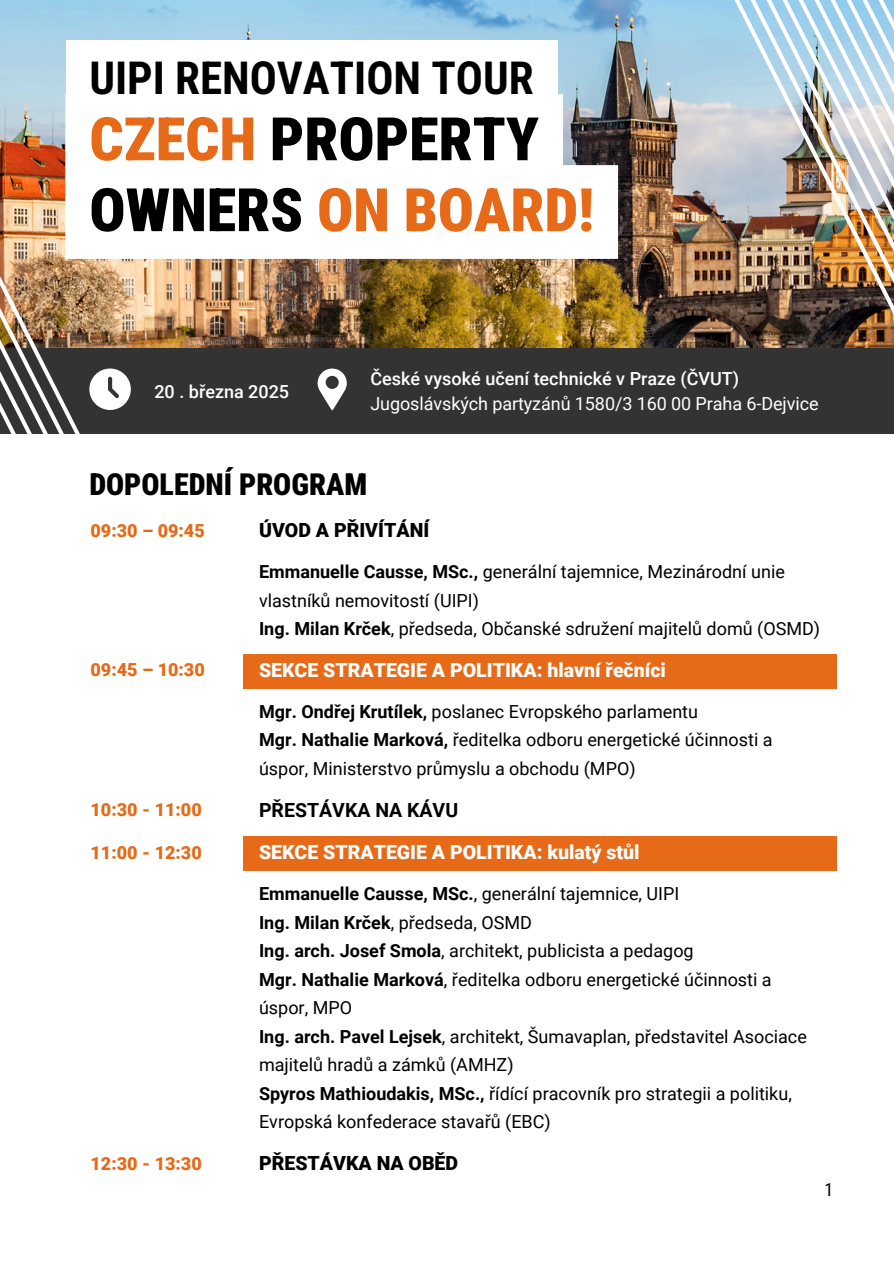
<style>
.page{position:relative;width:894px;height:1264px;background:#fff}
.page>*{position:absolute;margin:0;border:0;box-sizing:border-box;transform-origin:0 0}
.t1{font:900 60px/70.8px "Roboto Condensed";color:#000}
.t2{font:700 45px "Roboto Condensed";color:#000}
.t3{font:900 30px "Roboto Condensed";color:#000}
.t4{font:900 19.5px "Roboto";color:#fff}
.t5{font:900 19.5px "Roboto";color:#000}
.t6{font:700 19.5px "Roboto";color:#000}
.t7{font:18px/28.5px "Roboto";color:#000}
.t8{font:900 18px "Roboto";color:#e66a18}
.t9{font:500 18px "Roboto";color:#fff}
.t10{font:18px "Roboto";letter-spacing:-.005em;color:#fff}
.t11{font:700 18px "Roboto";color:#000}
.t12{font:18px "Roboto Condensed";color:#000}
.s1{color:#e66a18}
.s2{font-weight:700}
.s3{font-weight:400}
</style>
<div class="page">
<div style="left:243px;top:654px;width:593px;height:34px;background:#e66a18"></div>
<div style="left:243px;top:836px;width:593px;height:34px;background:#e66a18"></div>
<img style="left:0;top:0;width:893px;height:349px">
<div style="left:0;top:349px;width:893px;height:85px;background:#333"></div>
<img style="left:734px;top:0;width:16px;height:328px">
<svg style="left:750px;top:0;width:16px;height:328px"></svg>
<img style="left:766px;top:0;width:127px;height:328px">
<svg style="left:317px;top:368px;width:29px;height:43px"></svg>
<img style="left:0;top:124px;width:131px;height:310px">
<svg style="left:65px;top:94px;width:553px;height:165px"></svg>
<div style="left:66px;top:40px;width:491px;height:77px;background:#fff"></div>
<p class="t2" style="left:89px;top:52px;width:445px">UIPI RENOVATION TOUR</p>
<p class="t1" style="left:89px;top:104px;width:506px"><span class="s1">CZECH</span> PROPERTY<br>OWNERS <span class="s1">ON BOARD!</span></p>
<p class="t9" style="left:154px;top:381px;width:136px">20 . března 2025</p>
<p class="t9" style="left:370px;top:368px;width:370px">České vysoké učení technické v Praze (ČVUT)</p>
<p class="t10" style="left:370px;top:393px;width:449px">Jugoslávských partyzánů 1580/3 160 00 Praha 6-Dejvice</p>
<p class="t3" style="left:89px;top:467px;width:279px">DOPOLEDNÍ PROGRAM</p>
<p class="t8" style="left:90px;top:520px;width:116px">09:30 – 09:45</p>
<p class="t5" style="left:259px;top:519px;width:172px">ÚVOD A PŘIVÍTÁNÍ</p>
<h2 class="t7" style="left:259px;top:557px;width:527px"><span class="s2">Emmanuelle Causse, MSc.,</span> generální tajemnice, Mezinárodní unie vlastníků nemovitostí (UIPI)</h2>
<h1 class="t7" style="left:259px;top:614px;width:562px"><span class="s2">Ing. Milan Krček</span>, předseda, Občanské sdružení majitelů domů (OSMD)</h1>
<p class="t8" style="left:90px;top:659px;width:116px">09:45 – 10:30</p>
<p class="t4" style="left:259px;top:658px;width:408px">SEKCE STRATEGIE A POLITIKA: hlavní řečníci</p>
<h4 class="t7" style="left:259px;top:697px;width:440px"><span class="s2">Mgr. Ondřej Krutílek,</span> poslanec Evropského parlamentu</h4>
<p class="t7" style="left:259px;top:726px;width:515px"><span class="s2">Mgr. Nathalie Marková,</span> ředitelka odboru energetické účinnosti a úspor, Ministerstvo průmyslu a obchodu (MPO)</p>
<p class="t8" style="left:90px;top:799px;width:113px">10:30 - 11:00</p>
<p class="t6" style="left:259px;top:798px;width:201px">PŘESTÁVKA NA KÁVU</p>
<h3 class="t8" style="left:90px;top:842px;width:113px">11:00 - 12:30</h3>
<p class="t4" style="left:259px;top:841px;width:382px">SEKCE STRATEGIE A POLITIKA: kulatý stůl</p>
<p class="t7" style="left:259px;top:879px;width:422px"><span class="s2">Emmanuelle Causse, MSc.</span>, generální tajemnice, UIPI</p>
<p class="t11" style="left:259px;top:912px;width:274px">Ing. Milan Krček<span class="s3">, předseda, OSMD</span></p>
<p class="t7" style="left:259px;top:936px;width:436px"><span class="s2">Ing. arch. Josef Smola</span>, architekt, publicista a pedagog</p>
<p class="t7" style="left:259px;top:965px;width:514px"><span class="s2">Mgr. Nathalie Marková</span>, ředitelka odboru energetické účinnosti a úspor, MPO</p>
<p class="t7" style="left:259px;top:1022px;width:549px"><span class="s2">Ing. arch. Pavel Lejsek</span>, architekt, Šumavaplan, představitel Asociace majitelů hradů a zámků (AMHZ)</p>
<p class="t7" style="left:259px;top:1079px;width:534px"><span class="s2">Spyros Mathioudakis, MSc.,</span> řídící pracovník pro strategii a politiku,<br>Evropská konfederace stavařů (EBC)</p>
<p class="t8" style="left:90px;top:1152px;width:113px">12:30 - 13:30</p>
<p class="t5" style="left:259px;top:1151px;width:200px">PŘESTÁVKA NA OBĚD</p>
<p class="t12" style="left:824px;top:1179px;width:10px">1</p>
</div>
